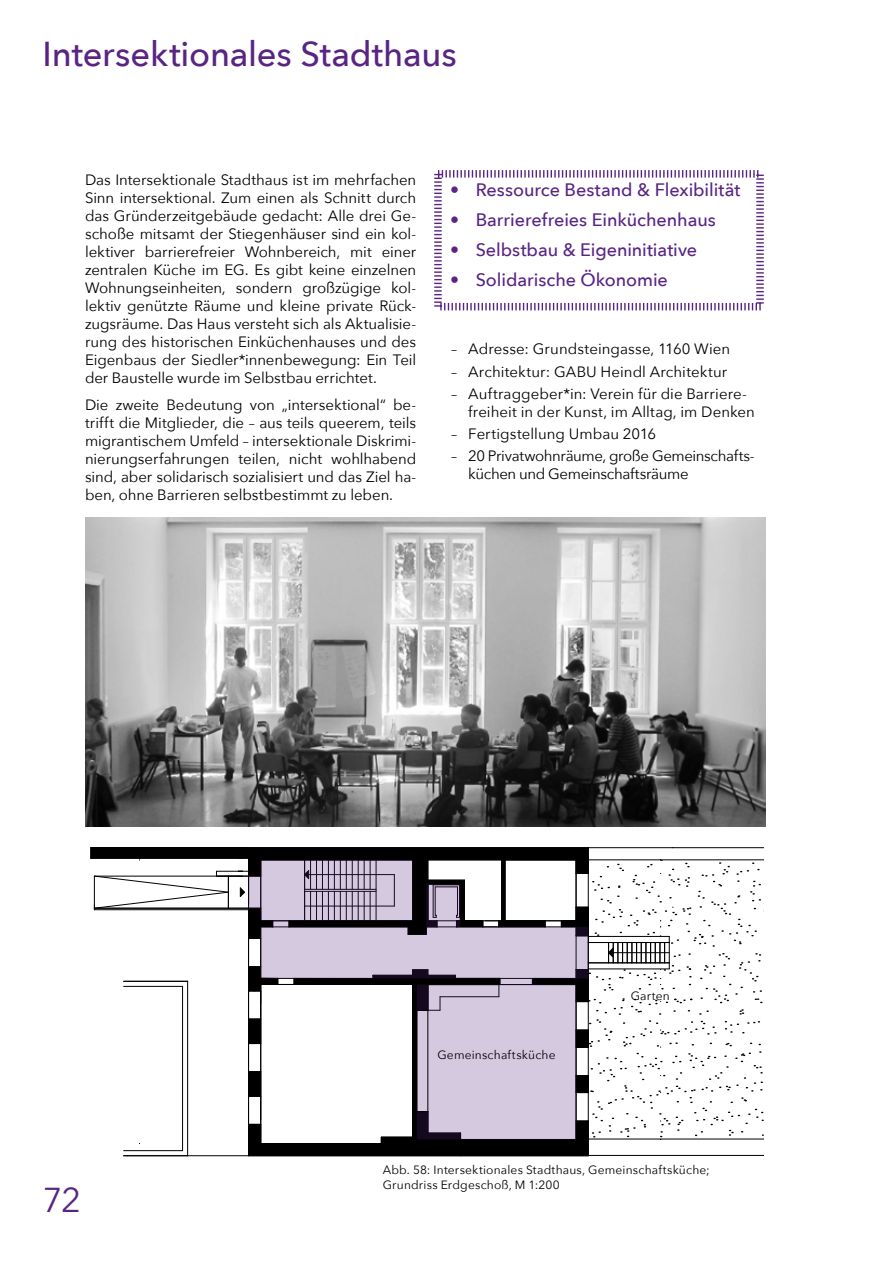
<style>
.page{position:relative;width:893px;height:1263px;background:#fff}
.page>*{position:absolute;margin:0;border:0;box-sizing:border-box;transform-origin:0 0}
.t1{font:500 34.5px "Avenir Next";letter-spacing:-.005em;color:#582583}
.t2{font:34.5px "Avenir Next";color:#582583}
.t3{font:500 18px "Avenir Next";letter-spacing:-.005em;color:#582583}
.t4{font:15px/18px "Avenir Next";color:#000;text-align:justify}
.t5{font:15px/18px "Avenir Next";letter-spacing:-.025em;color:#000}
.t6{font:12px/14.4px "Avenir Next";letter-spacing:.015em;color:#000}
</style>
<div class="page">
<svg style="left:91px;top:847px;width:673px;height:309px"></svg>
<hr style="left:416px;top:1010px;width:1px;height:102px;background:#000">
<svg style="left:434px;top:170px;width:330px;height:141px"></svg>
<img style="left:85px;top:517px;width:680px;height:309px">
<h1 class="t1" style="left:43px;top:25px;width:416px">Intersektionales Stadthaus</h1>
<p class="t4" style="left:85px;top:170px;width:333px">Das Intersektionale Stadthaus ist im mehrfachen Sinn intersektional. Zum einen als Schnitt durch das Gründerzeitgebäude gedacht: Alle drei Ge&shy;schoße mitsamt der Stiegenhäuser sind ein kol&shy;lektiver barrierefreier Wohnbereich, mit einer zentralen Küche im EG. Es gibt keine einzelnen Wohnungseinheiten, sondern großzügige kol&shy;lektiv genützte Räume und kleine private Rück&shy;zugsräume. Das Haus versteht sich als Aktualisie&shy;rung des historischen Einküchenhauses und des Eigenbaus der Siedler*innenbewegung: Ein Teil der Baustelle wurde im Selbstbau errichtet.</p>
<p class="t4" style="left:85px;top:395px;width:333px">Die zweite Bedeutung von „intersektional“ be&shy;trifft die Mitglieder, die – aus teils queerem, teils migrantischem Umfeld – intersektionale Diskrimi&shy;nierungserfahrungen teilen, nicht wohlhabend sind, aber solidarisch sozialisiert und das Ziel ha&shy;ben, ohne Barrieren selbstbestimmt zu leben.</p>
<p class="t3" style="left:450px;top:174px;width:292px">• Ressource Bestand &amp; Flexibilität</p>
<p class="t3" style="left:450px;top:204px;width:267px">• Barrierefreies Einküchenhaus</p>
<p class="t3" style="left:450px;top:234px;width:248px">• Selbstbau &amp; Eigeninitiative</p>
<p class="t3" style="left:450px;top:264px;width:219px">• Solidarische Ökonomie</p>
<p class="t4" style="left:451px;top:339px;width:280px">– Adresse: Grundsteingasse, 1160 Wien</p>
<p class="t4" style="left:451px;top:362px;width:277px">– Architektur: GABU Heindl Architektur</p>
<p class="t4" style="left:468px;top:384px;width:288px;text-indent:-17px">– Auftraggeber*in: Verein für die Barriere&shy;freiheit in der Kunst, im Alltag, im Denken</p>
<p class="t4" style="left:451px;top:424px;width:206px">– Fertigstellung Umbau 2016</p>
<p class="t5" style="left:468px;top:446px;width:288px;text-indent:-17px">– 20 Privatwohnräume, große Gemeinschafts&shy;küchen und Gemeinschaftsräume</p>
<p class="t6" style="left:437px;top:1047px;width:120px">Gemeinschaftsküche</p>
<p class="t6" style="left:631px;top:988px;width:41px">Garten</p>
<h1 class="t2" style="left:43px;top:1171px;width:40px">72</h1>
<p class="t6" style="left:383px;top:1162px;width:329px">Abb. 58: Intersektionales Stadthaus, Gemeinschaftsküche;<br>Grundriss Erdgeschoß, M 1:200</p>
</div>
